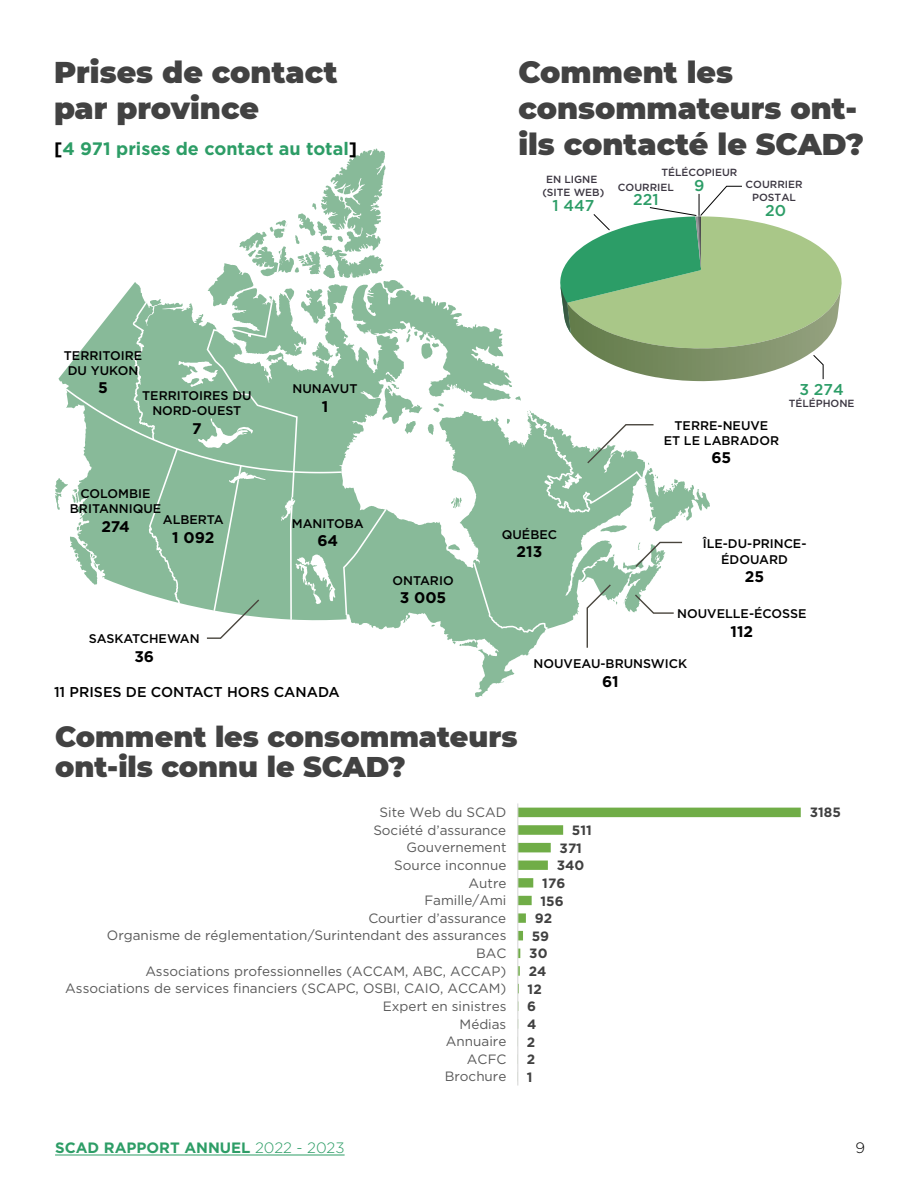
<style>
.page{position:relative;width:918px;height:1188px;background:#fff}
.page>*{position:absolute;margin:0;border:0;box-sizing:border-box;transform-origin:0 0}
.t1{font:900 30px/36px "Montserrat";color:#424242}
.t2{font:900 28.5px/30px "Montserrat";color:#424242}
.t3{font:700 18px "Gotham";color:#2d9d66}
.t4{font:500 15.75px "Gotham";color:#2c9d67}
.t5{font:700 15.45px "Gotham";color:#000}
.t6{font:700 15px "Gotham";color:#2d9d66}
.t7{font:300 15px "Gotham";color:#000}
.t8{font:500 14.25px "Gotham";color:#000}
.t9{font:13.5px "Gotham";letter-spacing:-.005em;color:#595959}
.t10{font:700 13.5px "Gotham";letter-spacing:.005em;color:#404040}
.t11{font:500 12.6px/15px "Gotham";color:#000;text-align:center}
.t12{font:500 10.35px/12.5px "Gotham";color:#3c3742;text-align:center}
.s1{color:#000}
.s2{font-weight:300}
</style>
<div class="page">
<hr style="left:55px;top:1155px;width:290px;height:1px;background:#2d9d66">
<svg style="left:55px;top:148px;width:787px;height:549px"></svg>
<svg style="left:518px;top:808px;width:283px;height:273px"></svg>
<hr style="left:517px;top:803px;width:1px;height:283px;background:#d9d9d9">
<h1 class="t1" style="left:54px;top:52px;width:285px">Prises de contact par province</h1>
<h3 class="t3" style="left:54px;top:137px;width:305px"><span class="s1">[</span>4 971 prises de contact au total<span class="s1">]</span></h3>
<h1 class="t1" style="left:518px;top:52px;width:347px">Comment les consommateurs ont&shy;ils contacté le SCAD?</h1>
<p class="t12" style="left:542px;top:173px;width:63px">EN LIGNE (SITE WEB)</p>
<p class="t4" style="left:552px;top:195px;width:43px">1 447</p>
<p class="t12" style="left:661px;top:166px;width:78px">TÉLÉCOPIEUR</p>
<p class="t4" style="left:694px;top:175px;width:12px">9</p>
<p class="t12" style="left:746px;top:178px;width:59px">COURRIER<br>POSTAL</p>
<p class="t4" style="left:765px;top:200px;width:22px">20</p>
<p class="t12" style="left:618px;top:181px;width:57px">COURRIEL</p>
<p class="t4" style="left:633px;top:189px;width:27px">221</p>
<p class="t11" style="left:64px;top:347px;width:80px">TERRITOIRE<br>DU YUKON</p>
<p class="t5" style="left:98px;top:377px;width:11px">5</p>
<p class="t11" style="left:142px;top:388px;width:111px">TERRITOIRES DU<br>NORD-OUEST</p>
<p class="t5" style="left:192px;top:418px;width:11px">7</p>
<p class="t11" style="left:70px;top:486px;width:93px">COLOMBIE<br>BRITANNIQUE</p>
<p class="t5" style="left:101px;top:516px;width:30px">274</p>
<p class="t11" style="left:163px;top:512px;width:63px">ALBERTA</p>
<p class="t5" style="left:172px;top:527px;width:44px">1 092</p>
<p class="t11" style="left:89px;top:631px;width:112px">SASKATCHEWAN</p>
<p class="t5" style="left:134px;top:646px;width:21px">36</p>
<p class="t11" style="left:293px;top:381px;width:66px">NUNAVUT</p>
<p class="t5" style="left:322px;top:396px;width:8px">1</p>
<p class="t11" style="left:292px;top:516px;width:73px">MANITOBA</p>
<p class="t5" style="left:317px;top:530px;width:22px">64</p>
<p class="t8" style="left:54px;top:683px;width:287px">11 PRISES DE CONTACT HORS CANADA</p>
<p class="t11" style="left:393px;top:573px;width:63px">ONTARIO</p>
<p class="t5" style="left:400px;top:588px;width:48px">3 005</p>
<p class="t4" style="left:800px;top:379px;width:46px">3 274</p>
<p class="t11" style="left:502px;top:527px;width:57px">QUÉBEC</p>
<p class="t5" style="left:517px;top:541px;width:27px">213</p>
<p class="t11" style="left:664px;top:418px;width:117px">TERRE-NEUVE<br>ET LE LABRADOR</p>
<p class="t5" style="left:711px;top:448px;width:21px">65</p>
<p class="t12" style="left:789px;top:396px;width:67px">TÉLÉPHONE</p>
<p class="t11" style="left:703px;top:536px;width:105px">ÎLE-DU-PRINCE-<br>ÉDOUARD</p>
<p class="t5" style="left:745px;top:566px;width:21px">25</p>
<p class="t11" style="left:677px;top:606px;width:131px">NOUVELLE-ÉCOSSE</p>
<p class="t5" style="left:731px;top:621px;width:24px">112</p>
<p class="t11" style="left:534px;top:656px;width:155px">NOUVEAU-BRUNSWICK</p>
<p class="t5" style="left:602px;top:671px;width:18px">61</p>
<h2 class="t2" style="left:55px;top:720px;width:464px">Comment les consommateurs ont-ils connu le SCAD?</h2>
<p class="t9" style="left:380px;top:804px;width:128px">Site Web du SCAD</p>
<p class="t10" style="left:810px;top:804px;width:33px">3185</p>
<p class="t9" style="left:373px;top:821px;width:134px">Société d’assurance</p>
<p class="t10" style="left:572px;top:821px;width:21px">511</p>
<p class="t9" style="left:406px;top:839px;width:101px">Gouvernement</p>
<p class="t10" style="left:560px;top:839px;width:24px">371</p>
<p class="t9" style="left:394px;top:857px;width:114px">Source inconnue</p>
<p class="t10" style="left:557px;top:857px;width:29px">340</p>
<p class="t9" style="left:469px;top:874px;width:39px">Autre</p>
<p class="t10" style="left:542px;top:874px;width:24px">176</p>
<p class="t9" style="left:424px;top:892px;width:84px">Famille/Ami</p>
<p class="t10" style="left:540px;top:892px;width:25px">156</p>
<p class="t9" style="left:368px;top:909px;width:139px">Courtier d’assurance</p>
<p class="t10" style="left:535px;top:909px;width:19px">92</p>
<p class="t9" style="left:107px;top:927px;width:401px">Organisme de réglementation/Surintendant des assurances</p>
<p class="t10" style="left:532px;top:927px;width:19px">59</p>
<p class="t9" style="left:476px;top:945px;width:32px">BAC</p>
<p class="t10" style="left:529px;top:945px;width:20px">30</p>
<p class="t9" style="left:145px;top:962px;width:362px">Associations professionnelles (ACCAM, ABC, ACCAP)</p>
<p class="t10" style="left:529px;top:962px;width:19px">24</p>
<p class="t9" style="left:65px;top:980px;width:443px">Associations de services financiers (SCAPC, OSBI, CAIO, ACCAM)</p>
<p class="t10" style="left:528px;top:980px;width:16px">12</p>
<p class="t9" style="left:383px;top:997px;width:125px">Expert en sinistres</p>
<p class="t10" style="left:527px;top:998px;width:10px">6</p>
<p class="t9" style="left:460px;top:1015px;width:48px">Médias</p>
<p class="t10" style="left:527px;top:1015px;width:11px">4</p>
<p class="t9" style="left:446px;top:1033px;width:62px">Annuaire</p>
<p class="t10" style="left:527px;top:1033px;width:10px">2</p>
<p class="t9" style="left:467px;top:1050px;width:41px">ACFC</p>
<p class="t10" style="left:527px;top:1051px;width:10px">2</p>
<p class="t9" style="left:445px;top:1068px;width:63px">Brochure</p>
<p class="t10" style="left:527px;top:1068px;width:7px">1</p>
<p class="t6" style="left:55px;top:1138px;width:291px">SCAD RAPPORT ANNUEL <span class="s2">2022 - 2023</span></p>
<p class="t7" style="left:855px;top:1139px;width:11px">9</p>
</div>
